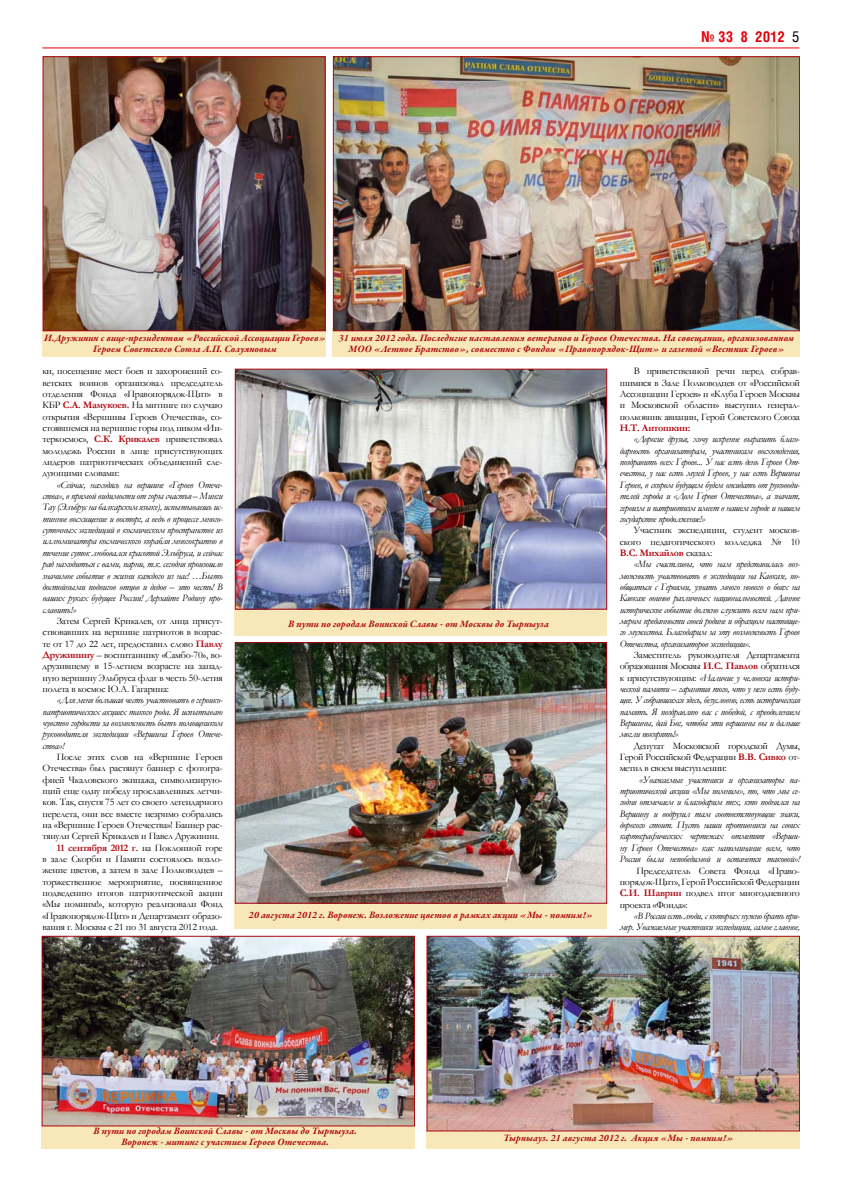
<style>
.page{position:relative;width:842px;height:1191px;background:#fff}
.page>*{position:absolute;margin:0;border:0;box-sizing:border-box;transform-origin:0 0}
.t1{font:700 15px "Helios Cond";color:#e6000c}
.t2{font:italic 10px/11.3px "Garamond";letter-spacing:-.03em;color:#000;text-align:justify}
.t3{font:10px/11.3px "Garamond";letter-spacing:-.02em;color:#000;text-align:justify}
.t4{font:italic 700 10px/11px "Garamond Premr Pro";letter-spacing:.005em;color:#ad070f;text-align:center}
.t5{font:700 10px "Garamond";letter-spacing:-.02em;color:#ad070f}
.s1{font-weight:400;color:#000}
.s2{font-weight:700;color:#ad070f}
.s3{font-style:normal}
.s4{font-weight:700;font-style:normal;color:#ad070f}
</style>
<div class="page">
<hr style="left:42px;top:47px;width:757px;height:1px;background:#e6000c">
<div style="left:235px;top:609px;width:372px;height:26px;background:#f8e7b8"></div>
<div style="left:43px;top:331px;width:283px;height:26px;background:#f8e7b8"></div>
<div style="left:333px;top:328px;width:467px;height:29px;background:#f8e7b8"></div>
<div style="left:235px;top:900px;width:372px;height:29px;background:#f8e7b8"></div>
<div style="left:42px;top:1124px;width:373px;height:24px;background:#f8e7b8"></div>
<div style="left:426px;top:1124px;width:374px;height:24px;background:#f8e7b8"></div>
<img style="left:45px;top:58px;width:279px;height:271px">
<div style="left:43px;top:56px;width:283px;height:275px;border:1px solid #ad070f"></div>
<img style="left:237px;top:371px;width:368px;height:236px">
<div style="left:235px;top:369px;width:372px;height:240px;border:1px solid #ad070f"></div>
<img style="left:44px;top:937px;width:369px;height:187px">
<div style="left:42px;top:935px;width:373px;height:191px;border:1px solid #ad070f"></div>
<img style="left:237px;top:644px;width:368px;height:257px">
<div style="left:235px;top:642px;width:372px;height:261px;border:1px solid #ad070f"></div>
<img style="left:428px;top:937px;width:370px;height:192px">
<div style="left:426px;top:935px;width:374px;height:196px;border:1px solid #ad070f"></div>
<img style="left:335px;top:58px;width:463px;height:271px">
<div style="left:333px;top:56px;width:467px;height:275px;border:1px solid #ad070f"></div>
<h1 class="t1" style="left:701px;top:27px;width:99px">№ 33 8 2012 <span class="s1">5</span></h1>
<p class="t4" style="left:44px;top:332px;width:283px">И.Дружинин с вице-президентом «Российской Ассоциации Героев»<br>Героем Советского Союза А.П. Солуяновым</p>
<p class="t4" style="left:339px;top:332px;width:457px">31 июля 2012 года. Последнгие наставления ветеранов и Героев Отечества. На совещании, организованном<br>МОО «Летное Братство», совместно с Фондом «Правопорядок-Щит» и газетой «Вестник Героев»</p>
<p class="t3" style="left:43px;top:365px;width:182px">ки, посещение мест боев и захоронений со&shy;ветских воинов организовал председатель отделения Фонда «Правопорядок-Щит» в КБР <span class="s2">С.А. Мамукоев.</span> На митинге по случаю открытия «Вершины Героев Отечества», со&shy;стоявшемся на вершине горы под пиком «Ин&shy;теркосмос», <span class="s2">С.К. Крикалев</span> приветствовал молодежь России в лице присутствующих лидеров патриотических объединений сле&shy;дующими словами:</p>
<p class="t2" style="left:43px;top:479px;width:182px;text-indent:14px">«Сейчас, находясь на вершине «Героев Отече&shy;ства», в прямой видимости от горы счастья – Минги Тау (Эльбрус на балкарском языке), испытываешь ис&shy;тинное восхищение и восторг, а ведь в процессе много&shy;суточных экспедиций в космическом пространстве из иллюминатора космического корабля многократно в течение суток любовался красотой Эльбруса, и сейчас рад находиться с вами, парни, т.к. сегодня произошло значимое событие в жизни каждого из нас! …Быть достойными подвигов отцов и дедов – это честь! В ваших руках будущее России! Дерзайте Родину про&shy;славить!»</p>
<p class="t3" style="left:43px;top:615px;width:182px;text-indent:14px">Затем Сергей Крикалев, от лица присут&shy;ствовавших на вершине патриотов в возрас&shy;те от 17 до 22 лет, предоставил слово <span class="s2">Павлу Дружинину</span> – воспитаннику «Самбо-70», во&shy;друзившему в 15-летнем возрасте на запад&shy;ную вершину Эльбруса флаг в честь 50-летия полета в космос Ю.А. Гагарина:</p>
<p class="t2" style="left:43px;top:694px;width:182px;text-indent:14px">«Для меня большая честь участвовать в героико&shy;патриотических акциях такого рода. Я испытываю чувство гордости за возможность быть помощником руководителя экспедиции «Вершина Героев Отече&shy;ства»!</p>
<p class="t3" style="left:57px;top:751px;width:168px">После этих слов на «Вершине Героев</p>
<p class="t3" style="left:43px;top:762px;width:182px">Отечества» был растянут баннер с фотогра-</p>
<p class="t3" style="left:43px;top:773px;width:182px">фией Чкаловского экипажа, символизирую-</p>
<p class="t3" style="left:43px;top:785px;width:182px">щий еще одну победу прославленных летчи-</p>
<p class="t3" style="left:43px;top:796px;width:182px">ков. Так, спустя 75 лет со своего легендарного</p>
<p class="t3" style="left:43px;top:807px;width:182px">перелета, они все вместе незримо собрались</p>
<p class="t3" style="left:43px;top:819px;width:182px">на «Вершине Героев Отечества»! Баннер рас-</p>
<p class="t3" style="left:43px;top:830px;width:178px">тянули Сергей Крикалев и Павел Дружинин.</p>
<p class="t5" style="left:57px;top:840px;width:168px">11 сентября 2012 г. <span class="s1">на Поклонной горе</span></p>
<p class="t3" style="left:43px;top:853px;width:182px">в зале Скорби и Памяти состоялось возло-</p>
<p class="t3" style="left:43px;top:864px;width:182px">жение цветов, а затем в зале Полководцев –</p>
<p class="t3" style="left:43px;top:875px;width:182px">торжественное мероприятие, посвященное</p>
<p class="t3" style="left:43px;top:887px;width:182px">подведению итогов патриотической акции</p>
<p class="t3" style="left:43px;top:898px;width:182px">«Мы помним!», которую реализовали Фонд</p>
<p class="t3" style="left:43px;top:909px;width:182px">«Правопорядок-Щит» и Департамент образо-</p>
<p class="t3" style="left:43px;top:921px;width:177px">вания г. Москвы с 21 по 31 августа 2012 года.</p>
<p class="t4" style="left:288px;top:619px;width:262px">В пути по городам Воинской Славы - от Москвы до Тырныуза</p>
<p class="t4" style="left:249px;top:909px;width:346px">20 августа 2012 г. Воронеж. Возложение цветов в рамках акции «Мы - помним!»</p>
<p class="t3" style="left:620px;top:365px;width:182px;text-indent:14px">В приветственной речи перед собрав&shy;шимися в Зале Полководцев от «Российской Ассоциации Героев» и «Клуба Героев Москвы и Московской области» выступил генерал&shy;полковник авиации, Герой Советского Союза</p>
<p class="t5" style="left:620px;top:421px;width:72px">Н.Т. Антошкин:</p>
<p class="t2" style="left:620px;top:433px;width:182px;text-indent:14px">«Дорогие друзья, хочу искренне выразить благо&shy;дарность организаторам, участникам восхождения, поздравить всех Героев... У нас есть день Героев От&shy;ечества, у нас есть музей Героев, у нас есть Вершина Героев, в скором будущем будем ожидать от руководи&shy;телей города и «Дом Героев Отечества», а значит, героизм и патриотизм имеет в нашем городе и нашем государстве продолжение!»</p>
<p class="t3" style="left:620px;top:524px;width:182px;text-indent:14px">Участник экспедиции, студент москов&shy;ского педагогического колледжа № 10<br><span class="s2">В.С. Михайлов</span> сказал:</p>
<p class="t2" style="left:620px;top:558px;width:182px;text-indent:14px">«Мы счастливы, что нам представилась воз&shy;можность участвовать в экспедиции на Кавказе, по&shy;общаться с Героями, узнать много нового о боях на Кавказе воинов различных национальностей. Данное историческое событие должно служить всем нам при&shy;мером преданности своей родине и образцом настояще&shy;го мужества. Благодарим за эту возможность Героев Отечества, организаторов экспедиции».</p>
<p class="t2" style="left:620px;top:649px;width:182px;text-indent:14px"><span class="s3">Заместитель руководителя Департамента образования Москвы</span> <span class="s4">И.С. Павлов</span> <span class="s3">обратился к присутствующим:</span> «Наличие у человека истори&shy;ческой памяти – гарантия того, что у него есть буду&shy;щее. У собравшихся здесь, безусловно, есть историческая память. Я поздравляю вас с победой, с преодолением Вершины, дай Бог, чтобы эти вершины вы и дальше могли покорять!»</p>
<p class="t3" style="left:620px;top:739px;width:182px;text-indent:14px">Депутат Московской городской Думы, Герой Российской Федерации <span class="s2">В.В. Сивко</span> от&shy;метил в своем выступлении:</p>
<p class="t2" style="left:620px;top:773px;width:182px;text-indent:20px">«Уважаемые участники и организаторы па&shy;триотической акции «Мы помним», то, что мы се&shy;годня отмечаем и благодарим тех, кто поднялся на Вершину и водрузил там соответствующие знаки, дорогого стоит. Пусть наши противники на своих картографических чертежах отметят «Верши&shy;ну Героев Отечества» как напоминание всем, что Россия была непобедимой и останется таковой»!</p>
<p class="t3" style="left:620px;top:864px;width:182px;text-indent:17px">Председатель Совета Фонда «Право&shy;порядок-Щит», Герой Российской Федерации <span class="s2">С.И. Шаврин</span> подвел итог многодневного проекта «Фонда»:</p>
<p class="t2" style="left:620px;top:910px;width:182px;text-align:right">«В России есть люди, с которых нужно брать при&shy;мер. Уважаемые участники экспедиции, самое главное,</p>
<p class="t4" style="left:93px;top:1125px;width:265px">В пути по городам Воинской Славы - от Москвы до Тырныуза.<br>Воронеж - митинг с участием Героев Отечества.</p>
<p class="t4" style="left:503px;top:1133px;width:232px">Тырныауз. 21 августа 2012 г. Акция «Мы - помним!»</p>
</div>
